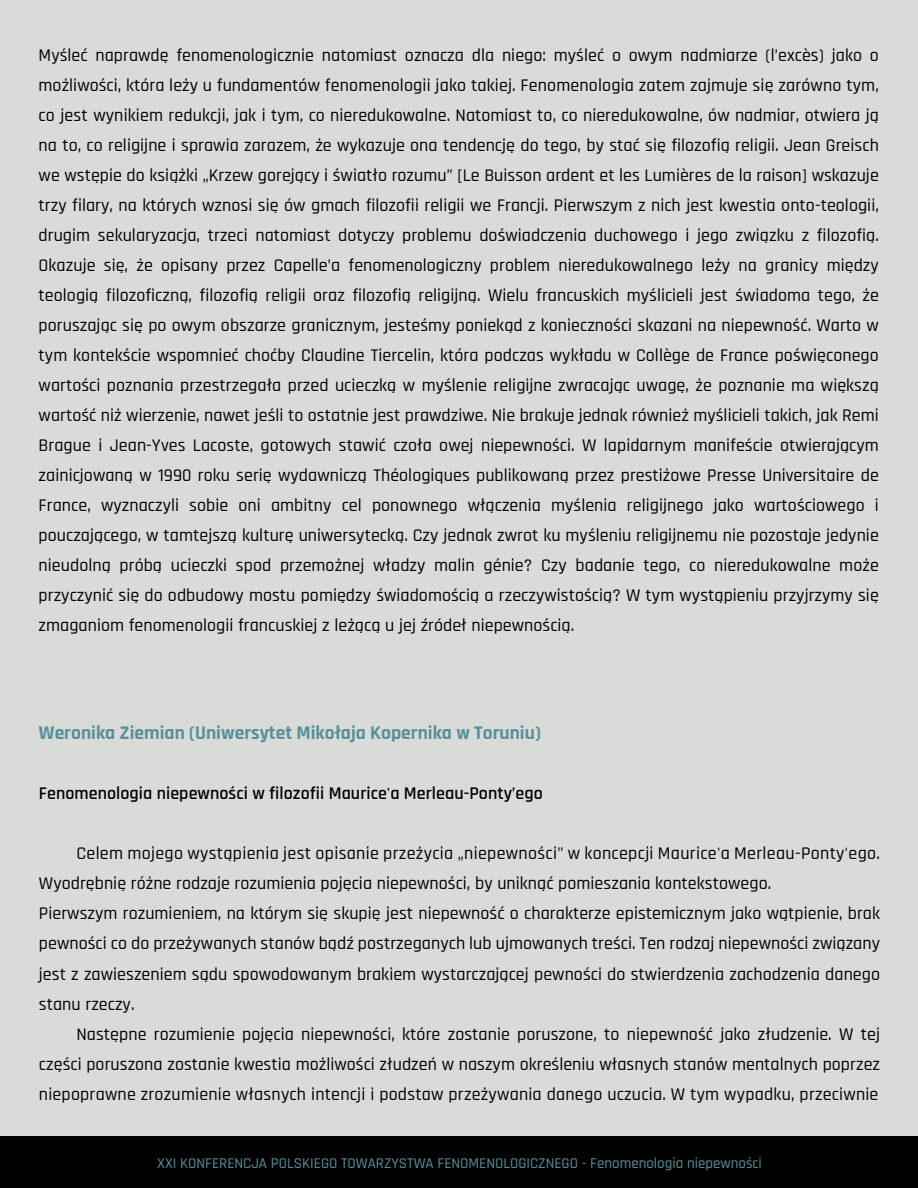
<style>
.page{position:relative;width:918px;height:1188px;background:#d9dbd9}
.page>*{position:absolute;margin:0;border:0;box-sizing:border-box;transform-origin:0 0}
.t1{font:700 19.5px "Rajdhani";color:#57909a}
.t2{font:500 18px/30px "Rajdhani";letter-spacing:.005em;color:#000;text-align:justify}
.t3{font:600 18px "Rajdhani";letter-spacing:.005em;color:#000}
.t4{font:500 15px "Rajdhani";color:#57909a}
</style>
<div class="page">
<div style="left:0;top:1136px;width:918px;height:52px;background:#000"></div>
<p class="t2" style="left:39px;top:41px;width:842px">Myśleć naprawdę fenomenologicznie natomiast oznacza dla niego: myśleć o owym nadmiarze (l’excès) jako o możliwości, która leży u fundamentów fenomenologii jako takiej. Fenomenologia zatem zajmuje się zarówno tym, co jest wynikiem redukcji, jak i tym, co nieredukowalne. Natomiast to, co nieredukowalne, ów nadmiar, otwiera ją na to, co religijne i sprawia zarazem, że wykazuje ona tendencję do tego, by stać się filozofią religii. Jean Greisch we wstępie do książki „Krzew gorejący i światło rozumu” [Le Buisson ardent et les Lumières de la raison] wskazuje trzy filary, na których wznosi się ów gmach filozofii religii we Francji. Pierwszym z nich jest kwestia onto-teologii, drugim sekularyzacja, trzeci natomiast dotyczy problemu doświadczenia duchowego i jego związku z filozofią.<br>Okazuje się, że opisany przez Capelle’a fenomenologiczny problem nieredukowalnego leży na granicy między teologią filozoficzną, filozofią religii oraz filozofią religijną. Wielu francuskich myślicieli jest świadoma tego, że poruszając się po owym obszarze granicznym, jesteśmy poniekąd z konieczności skazani na niepewność. Warto w tym kontekście wspomnieć choćby Claudine Tiercelin, która podczas wykładu w Collège de France poświęconego wartości poznania przestrzegała przed ucieczką w myślenie religijne zwracając uwagę, że poznanie ma większą wartość niż wierzenie, nawet jeśli to ostatnie jest prawdziwe. Nie brakuje jednak również myślicieli takich, jak Remi Brague i Jean-Yves Lacoste, gotowych stawić czoła owej niepewności. W lapidarnym manifeście otwierającym zainicjowaną w 1990 roku serię wydawniczą Théologiques publikowaną przez prestiżowe Presse Universitaire de France, wyznaczyli sobie oni ambitny cel ponownego włączenia myślenia religijnego jako wartościowego i pouczającego, w tamtejszą kulturę uniwersytecką. Czy jednak zwrot ku myśleniu religijnemu nie pozostaje jedynie nieudolną próbą ucieczki spod przemożnej władzy malin génie? Czy badanie tego, co nieredukowalne może przyczynić się do odbudowy mostu pomiędzy świadomością a rzeczywistością? W tym wystąpieniu przyjrzymy się zmaganiom fenomenologii francuskiej z leżącą u jej źródeł niepewnością.</p>
<p class="t1" style="left:39px;top:721px;width:504px">Weronika Ziemian (Uniwersytet Mikołaja Kopernika w Toruniu)</p>
<p class="t3" style="left:39px;top:783px;width:505px">Fenomenologia niepewności w filozofii Maurice'a Merleau-Ponty’ego</p>
<p class="t2" style="left:39px;top:839px;width:843px;text-align:left;text-indent:37px">Celem mojego wystąpienia jest opisanie przeżycia „niepewności" w koncepcji Maurice'a Merleau-Ponty'ego.<br>Wyodrębnię różne rodzaje rozumienia pojęcia niepewności, by uniknąć pomieszania kontekstowego.<br>Pierwszym rozumieniem, na którym się skupię jest niepewność o charakterze epistemicznym jako wątpienie, brak pewności co do przeżywanych stanów bądź postrzeganych lub ujmowanych treści. Ten rodzaj niepewności związany jest z zawieszeniem sądu spowodowanym brakiem wystarczającej pewności do stwierdzenia zachodzenia danego stanu rzeczy.</p>
<p class="t2" style="left:39px;top:1019px;width:843px;text-indent:37px">Następne rozumienie pojęcia niepewności, które zostanie poruszone, to niepewność jako złudzenie. W tej części poruszona zostanie kwestia możliwości złudzeń w naszym określeniu własnych stanów mentalnych poprzez niepoprawne zrozumienie własnych intencji i podstaw przeżywania danego uczucia. W tym wypadku, przeciwnie</p>
<p class="t4" style="left:157px;top:1155px;width:606px">XXI KONFERENCJA POLSKIEGO TOWARZYSTWA FENOMENOLOGICZNEGO - Fenomenologia niepewności</p>
</div>
